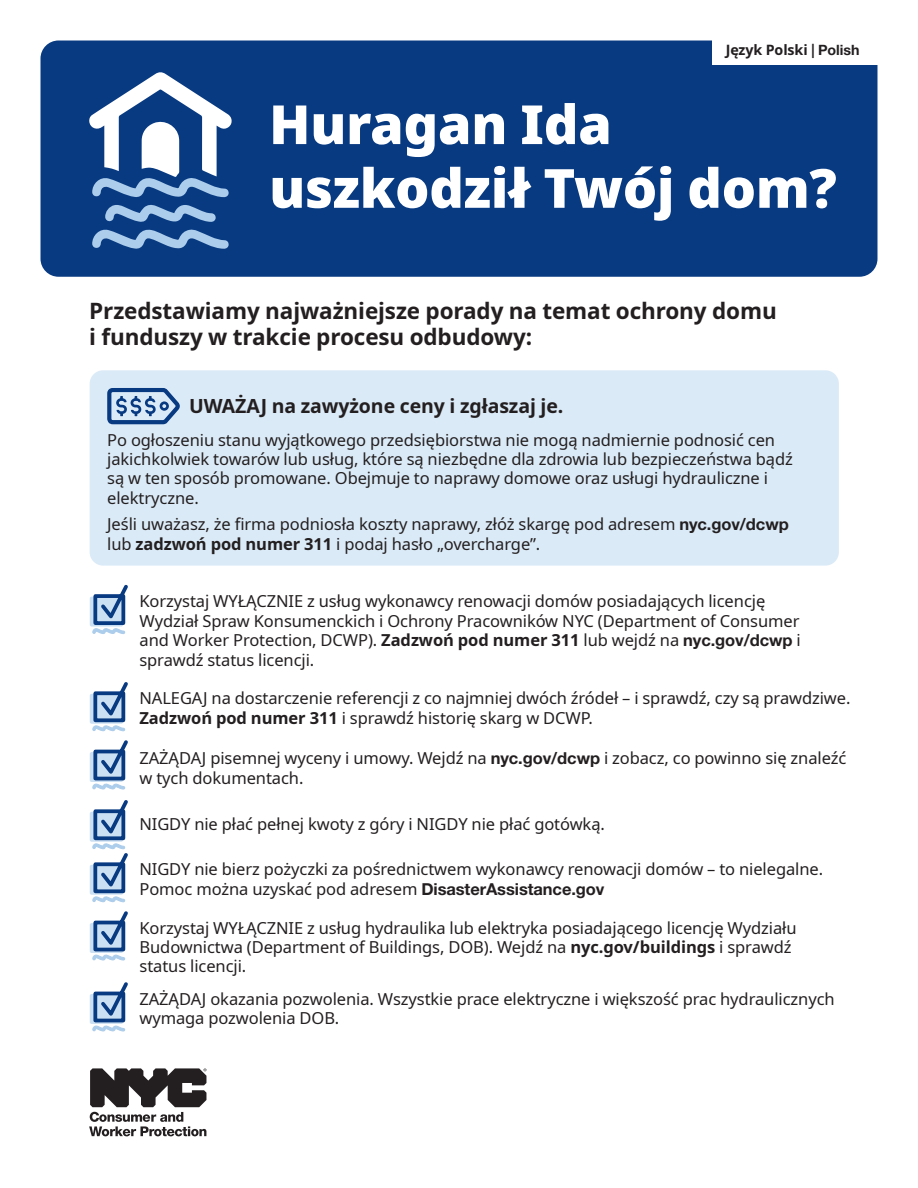
<style>
.page{position:relative;width:918px;height:1188px;background:#fff}
.page>*{position:absolute;margin:0;border:0;box-sizing:border-box;transform-origin:0 0}
.t1{font:900 54px/63.8px "Noto Sans";letter-spacing:-.005em;color:#fff}
.t2{font:700 22.5px/26.5px "Noto Sans";letter-spacing:-.005em;color:#231f20}
.t3{font:700 19.5px "Noto Sans";letter-spacing:-.005em;color:#231f20}
.t4{font:16.5px/19.5px "Noto Sans";letter-spacing:-.005em;color:#231f20}
.t5{font:700 14.25px "Noto Sans";letter-spacing:-.005em;color:#231f20}
.s1{font-family:"Helvetica Neue LT Std"}
.s2{font-family:"Helvetica Neue LT Std";font-weight:700}
.s3{font-weight:700}
</style>
<div class="page">
<div style="left:40px;top:40px;width:838px;height:237px;background:#083a82;border-radius:18px"></div>
<svg style="left:89px;top:72px;width:143px;height:125px"></svg>
<svg style="left:105px;top:205px;width:111px;height:17px"></svg>
<svg style="left:92px;top:229px;width:137px;height:20px"></svg>
<div style="left:90px;top:370px;width:749px;height:196px;background:#dbeaf7;border-radius:14px"></div>
<svg style="left:107px;top:388px;width:73px;height:37px"></svg>
<div style="left:90px;top:597px;width:33px;height:30px;background:#cbe0f3;border-radius:2px"></div>
<svg style="left:92px;top:584px;width:36px;height:50px"></svg>
<div style="left:90px;top:694px;width:33px;height:30px;background:#cbe0f3;border-radius:2px"></div>
<div style="left:90px;top:752px;width:33px;height:30px;background:#cbe0f3;border-radius:2px"></div>
<svg style="left:92px;top:682px;width:36px;height:108px"></svg>
<div style="left:90px;top:812px;width:33px;height:30px;background:#cbe0f3;border-radius:2px"></div>
<div style="left:90px;top:865px;width:33px;height:30px;background:#cbe0f3;border-radius:2px"></div>
<div style="left:90px;top:923px;width:33px;height:30px;background:#cbe0f3;border-radius:2px"></div>
<svg style="left:92px;top:800px;width:36px;height:161px"></svg>
<div style="left:90px;top:994px;width:33px;height:30px;background:#cbe0f3;border-radius:2px"></div>
<svg style="left:92px;top:982px;width:36px;height:50px"></svg>
<div style="left:712px;top:32px;width:206px;height:33px;background:#fff"></div>
<svg style="left:89px;top:1068px;width:117px;height:68px"></svg>
<p class="t5" style="left:726px;top:39px;width:135px">Język Polski <span class="s1">| Polish</span></p>
<h1 class="t1" style="left:269px;top:92px;width:569px">Huragan Ida uszkodził Twój dom?</h1>
<h2 class="t2" style="left:89px;top:298px;width:689px">Przedstawiamy najważniejsze porady na temat ochrony domu i funduszy w trakcie procesu odbudowy:</h2>
<p class="t3" style="left:189px;top:392px;width:376px">UWAŻAJ na zawyżone ceny i zgłaszaj je.</p>
<p class="t4" style="left:107px;top:430px;width:687px">Po ogłoszeniu stanu wyjątkowego przedsiębiorstwa nie mogą nadmiernie podnosić cen jakichkolwiek towarów lub usług, które są niezbędne dla zdrowia lub bezpieczeństwa bądź są w ten sposób promowane. Obejmuje to naprawy domowe oraz usługi hydrauliczne i elektryczne.</p>
<p class="t4" style="left:107px;top:515px;width:683px">Jeśli uważasz, że firma podniosła koszty naprawy, złóż skargę pod adresem <span class="s2">nyc.gov/dcwp </span>lub <span class="s3">zadzwoń pod numer 311</span> i podaj hasło „overcharge”.</p>
<p class="t4" style="left:139px;top:592px;width:663px">Korzystaj WYŁĄCZNIE z usług wykonawcy renowacji domów posiadających licencję Wydział Spraw Konsumenckich i Ochrony Pracowników NYC (Department of Consumer and Worker Protection, DCWP). <span class="s3">Zadzwoń pod numer 311</span> lub wejdź na <span class="s2">nyc.gov/dcwp</span> i sprawdź status licencji.</p>
<p class="t4" style="left:139px;top:689px;width:713px">NALEGAJ na dostarczenie referencji z co najmniej dwóch źródeł – i sprawdź, czy są prawdziwe.<br><span class="s3">Zadzwoń pod numer 311</span> i sprawdź historię skarg w DCWP.</p>
<p class="t4" style="left:139px;top:749px;width:708px">ZAŻĄDAJ pisemnej wyceny i umowy. Wejdź na <span class="s2">nyc.gov/dcwp</span> i zobacz, co powinno się znaleźć w tych dokumentach.</p>
<p class="t4" style="left:139px;top:814px;width:467px">NIGDY nie płać pełnej kwoty z góry i NIGDY nie płać gotówką.</p>
<p class="t4" style="left:139px;top:860px;width:685px">NIGDY nie bierz pożyczki za pośrednictwem wykonawcy renowacji domów – to nielegalne.<br>Pomoc można uzyskać pod adresem <span class="s2">DisasterAssistance.gov</span></p>
<p class="t4" style="left:139px;top:918px;width:659px">Korzystaj WYŁĄCZNIE z usług hydraulika lub elektryka posiadającego licencję Wydziału<br>Budownictwa (Department of Buildings, DOB). Wejdź na <span class="s3">nyc.gov/buildings</span> i sprawdź status licencji.</p>
<p class="t4" style="left:139px;top:989px;width:697px">ZAŻĄDAJ okazania pozwolenia. Wszystkie prace elektryczne i większość prac hydraulicznych wymaga pozwolenia DOB.</p>
</div>
